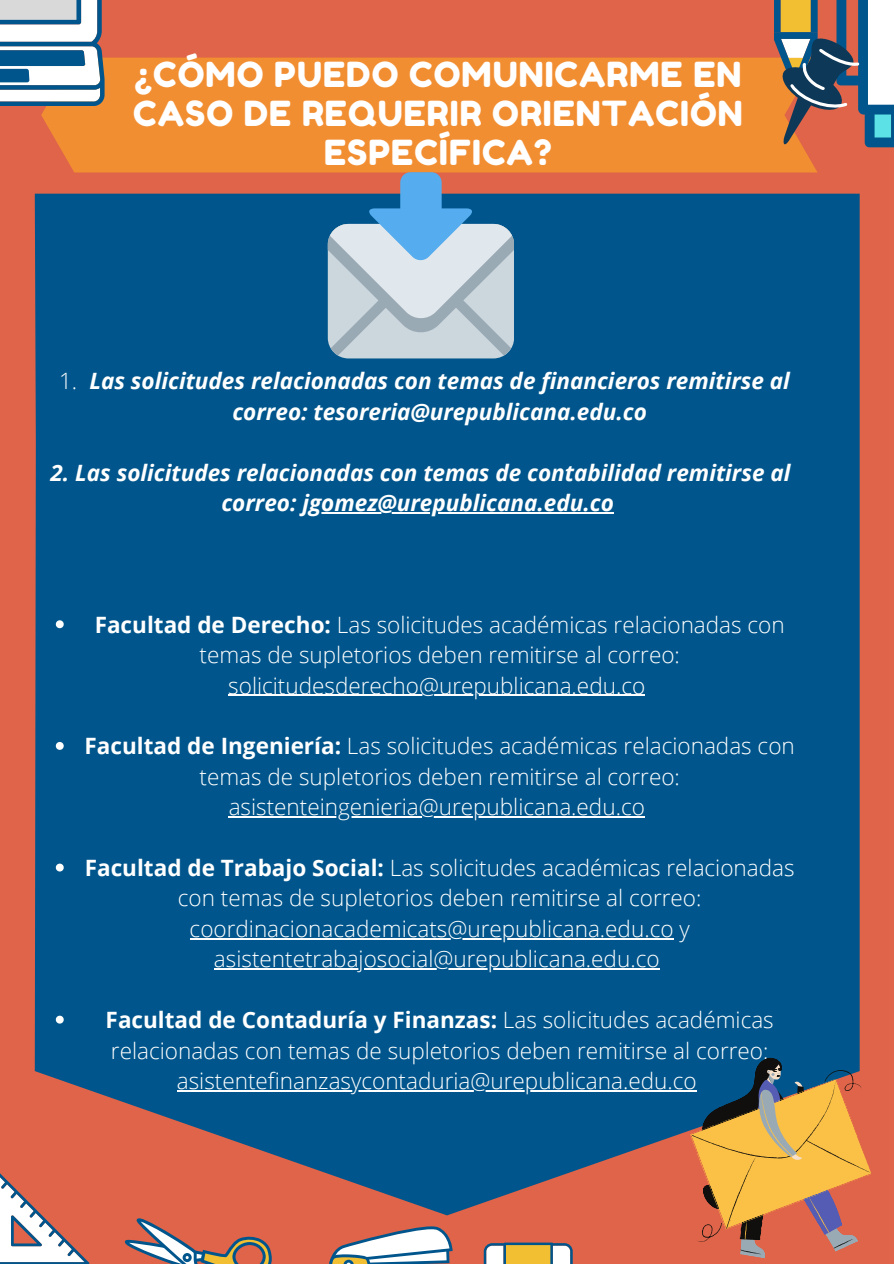
<style>
.page{position:relative;width:894px;height:1264px;background:#fff}
.page>*{position:absolute;margin:0;border:0;box-sizing:border-box;transform-origin:0 0}
.t1{font:34.5px/39.5px "Fredoka One";letter-spacing:.03em;color:#fff;text-align:center}
.t2{font:300 22.5px/30.5px "Open Sans";color:#fff;text-align:center}
.t3{font:italic 700 22.5px/30.5px "Open Sans";color:#fff;text-align:center}
.s1{font-weight:700}
</style>
<div class="page">
<div style="left:0;top:0;width:893px;height:1263px;background:#df6449"></div>
<svg style="left:0;top:1173px;width:89px;height:90px"></svg>
<svg style="left:483px;top:1242px;width:89px;height:21px"></svg>
<svg style="left:329px;top:1226px;width:124px;height:37px"></svg>
<svg style="left:125px;top:1218px;width:147px;height:45px"></svg>
<div style="left:41px;top:58px;width:776px;height:114px;background:#f28e32"></div>
<svg style="left:0;top:0;width:104px;height:105px"></svg>
<svg style="left:774px;top:0;width:119px;height:148px"></svg>
<div style="left:35px;top:194px;width:824px;height:1021px;background:#00568c"></div>
<svg style="left:56px;top:620px;width:8px;height:8px"></svg>
<hr style="left:228px;top:694px;width:417px;height:1px;background:#fff">
<svg style="left:56px;top:742px;width:8px;height:7px"></svg>
<hr style="left:228px;top:816px;width:416px;height:1px;background:#fff">
<svg style="left:56px;top:863px;width:8px;height:8px"></svg>
<hr style="left:190px;top:938px;width:483px;height:1px;background:#fff">
<hr style="left:214px;top:968px;width:445px;height:1px;background:#fff">
<svg style="left:56px;top:1015px;width:8px;height:8px"></svg>
<hr style="left:177px;top:1090px;width:519px;height:1px;background:#fff">
<hr style="left:302px;top:512px;width:311px;height:1px;background:#fff">
<svg style="left:690px;top:1057px;width:181px;height:201px"></svg>
<svg style="left:328px;top:172px;width:185px;height:183px"></svg>
<p class="t1" style="left:133px;top:54px;width:611px">¿CÓMO PUEDO COMUNICARME EN<br>CASO DE REQUERIR ORIENTACIÓN<br>ESPECÍFICA?</p>
<p class="t2" style="left:59px;top:365px;width:20px">1.</p>
<p class="t3" style="left:89px;top:365px;width:701px">Las solicitudes relacionadas con temas de financieros remitirse al correo: tesoreria@urepublicana.edu.co</p>
<p class="t3" style="left:51px;top:456px;width:741px">2. Las solicitudes relacionadas con temas de contabilidad remitirse al correo: jgomez@urepublicana.edu.co</p>
<p class="t2" style="left:95px;top:608px;width:691px"><span class="s1">Facultad de Derecho:</span> Las solicitudes académicas relacionadas con temas de supletorios deben remitirse al correo: solicitudesderecho@urepublicana.edu.co</p>
<p class="t2" style="left:85px;top:730px;width:711px"><span class="s1">Facultad de Ingeniería:</span> Las solicitudes académicas relacionadas con temas de supletorios deben remitirse al correo: asistenteingenieria@urepublicana.edu.co</p>
<p class="t2" style="left:85px;top:852px;width:711px"><span class="s1">Facultad de Trabajo Social:</span> Las solicitudes académicas relacionadas con temas de supletorios deben remitirse al correo: coordinacionacademicats@urepublicana.edu.co y asistentetrabajosocial@urepublicana.edu.co</p>
<p class="t2" style="left:106px;top:1004px;width:669px"><span class="s1">Facultad de Contaduría y Finanzas:</span> Las solicitudes académicas relacionadas con temas de supletorios deben remitirse al correo: asistentefinanzasycontaduria@urepublicana.edu.co</p>
</div>
